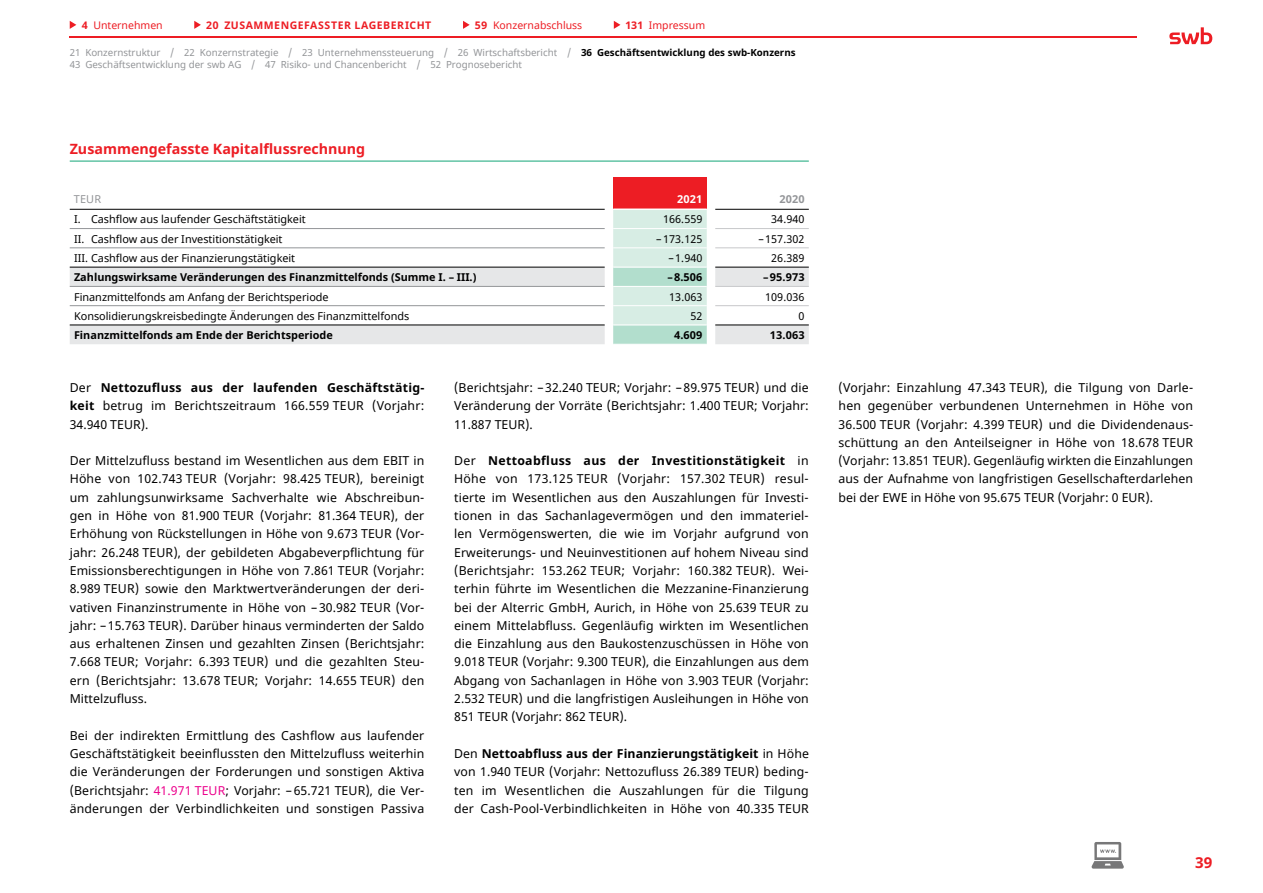
<style>
.page{position:relative;width:1263px;height:893px;background:#fff}
.page>*{position:absolute;margin:0;border:0;box-sizing:border-box;transform-origin:0 0}
.t1{font:700 15px "Noto Sans";color:#ed1d24}
.t2{font:700 14.25px "Noto Sans";color:#ed1d24}
.t3{font:12.3px/18.3px "Noto Sans";letter-spacing:.005em;color:#000;text-align:justify}
.t4{font:10.8px "Noto Sans";color:#000}
.t5{font:700 10.8px "Noto Sans";color:#000}
.t6{font:10.8px "Noto Sans";color:#939598}
.t7{font:700 10.8px "Noto Sans";color:#fff}
.t8{font:700 10.8px "Noto Sans";color:#939598}
.t9{font:10.5px "Noto Sans";color:#ed1d24}
.t10{font:700 10.5px "Noto Sans";letter-spacing:.05em;color:#ed1d24}
.t11{font:9.75px/12px "Noto Sans";color:#939598}
.s1{font-weight:700}
.s2{font-weight:700;color:#000}
.s3{color:#ec008c}
</style>
<div class="page">
<div style="left:613px;top:177px;width:94px;height:32px;background:#ed1d24"></div>
<svg style="left:70px;top:247px;width:739px;height:20px"></svg>
<svg style="left:70px;top:268px;width:739px;height:76px;fill:#ebebec"></svg>
<svg style="left:613px;top:210px;width:94px;height:134px;background:#cde9de"></svg>
<hr style="left:70px;top:228px;width:535px;height:1px;background:#939598">
<hr style="left:70px;top:248px;width:535px;height:1px;background:#939598">
<hr style="left:715px;top:228px;width:94px;height:1px;background:#c7c8ca">
<hr style="left:715px;top:248px;width:94px;height:1px;background:#c7c8ca">
<hr style="left:613px;top:228px;width:94px;height:1px;background:#fff">
<hr style="left:613px;top:247px;width:94px;height:1px;background:#fff">
<hr style="left:70px;top:209px;width:535px;height:1px;background:#000">
<hr style="left:715px;top:209px;width:94px;height:1px;background:#000">
<hr style="left:70px;top:267px;width:535px;height:1px;background:#000">
<hr style="left:715px;top:267px;width:94px;height:1px;background:#000">
<hr style="left:613px;top:267px;width:94px;height:1px;background:#fff">
<hr style="left:613px;top:286px;width:94px;height:1px;background:#fff">
<hr style="left:613px;top:305px;width:94px;height:1px;background:#fff">
<hr style="left:70px;top:286px;width:535px;height:1px;background:#939598">
<hr style="left:70px;top:305px;width:535px;height:1px;background:#939598">
<hr style="left:715px;top:286px;width:94px;height:1px;background:#c7c8ca">
<hr style="left:715px;top:305px;width:94px;height:1px;background:#c7c8ca">
<hr style="left:70px;top:325px;width:535px;height:1px;background:#000">
<hr style="left:613px;top:324px;width:94px;height:1px;background:#fff">
<hr style="left:715px;top:325px;width:94px;height:1px;background:#000">
<hr style="left:70px;top:160px;width:739px;height:2px;background:#62c3a5">
<svg style="left:70px;top:21px;width:6px;height:8px"></svg>
<svg style="left:194px;top:21px;width:7px;height:8px"></svg>
<svg style="left:463px;top:21px;width:7px;height:8px"></svg>
<svg style="left:614px;top:21px;width:6px;height:8px"></svg>
<svg style="left:1169px;top:27px;width:43px;height:17px"></svg>
<hr style="left:70px;top:37px;width:1067px;height:1px;background:#ed1d24">
<svg style="left:1091px;top:842px;width:33px;height:27px"></svg>
<p class="t9" style="left:82px;top:18px;width:82px"><span class="s1">4</span> Unternehmen</p>
<p class="t10" style="left:206px;top:18px;width:227px">20 ZUSAMMENGEFASSTER LAGEBERICHT</p>
<p class="t9" style="left:475px;top:18px;width:109px"><span class="s1">59</span> Konzernabschluss</p>
<p class="t9" style="left:626px;top:18px;width:81px"><span class="s1">131</span> Impressum</p>
<p class="t11" style="left:70px;top:46px;width:727px">21 Konzernstruktur / 22 Konzernstrategie / 23 Unternehmenssteuerung / 26 Wirtschaftsbericht / <span class="s2">36 Geschäftsentwicklung des swb-Konzerns<br></span>43 Geschäftsentwicklung der swb AG / 47 Risiko- und Chancenbericht / 52 Prognosebericht</p>
<p class="t2" style="left:70px;top:139px;width:297px">Zusammengefasste Kapitalflussrechnung</p>
<p class="t6" style="left:74px;top:192px;width:29px">TEUR</p>
<p class="t7" style="left:677px;top:191px;width:27px">2021</p>
<p class="t8" style="left:779px;top:191px;width:27px">2020</p>
<p class="t4" style="left:74px;top:212px;width:233px">I. Cashflow aus laufender Geschäftstätigkeit</p>
<p class="t4" style="left:663px;top:212px;width:41px">166.559</p>
<p class="t4" style="left:771px;top:212px;width:35px">34.940</p>
<p class="t4" style="left:74px;top:231px;width:210px">II. Cashflow aus der Investitionstätigkeit</p>
<p class="t4" style="left:656px;top:231px;width:48px">– 173.125</p>
<p class="t4" style="left:758px;top:231px;width:48px">– 157.302</p>
<p class="t4" style="left:74px;top:251px;width:223px">III. Cashflow aus der Finanzierungstätigkeit</p>
<p class="t4" style="left:668px;top:251px;width:36px">– 1.940</p>
<p class="t4" style="left:771px;top:251px;width:35px">26.389</p>
<p class="t5" style="left:74px;top:270px;width:404px">Zahlungswirksame Veränderungen des Finanzmittelfonds (Summe I. – III.)</p>
<p class="t5" style="left:667px;top:270px;width:37px">– 8.506</p>
<p class="t5" style="left:763px;top:270px;width:43px">– 95.973</p>
<p class="t4" style="left:74px;top:289px;width:256px">Finanzmittelfonds am Anfang der Berichtsperiode</p>
<p class="t4" style="left:669px;top:289px;width:35px">13.063</p>
<p class="t4" style="left:765px;top:289px;width:41px">109.036</p>
<p class="t4" style="left:74px;top:309px;width:337px">Konsolidierungskreisbedingte Änderungen des Finanzmittelfonds</p>
<p class="t4" style="left:690px;top:309px;width:14px">52</p>
<p class="t4" style="left:799px;top:309px;width:7px">0</p>
<p class="t5" style="left:74px;top:328px;width:260px">Finanzmittelfonds am Ende der Berichtsperiode</p>
<p class="t5" style="left:674px;top:328px;width:30px">4.609</p>
<p class="t5" style="left:770px;top:328px;width:36px">13.063</p>
<p class="t3" style="left:70px;top:379px;width:356px">Der <span class="s1">Nettozufluss aus der laufenden Geschäftstätig&shy;keit</span> betrug im Berichtszeitraum 166.559 TEUR (Vorjahr:<br>34.940 TEUR).</p>
<p class="t3" style="left:70px;top:452px;width:356px">Der Mittelzufluss bestand im Wesentlichen aus dem EBIT in Höhe von 102.743 TEUR (Vorjahr: 98.425 TEUR), bereinigt um zahlungsunwirksame Sachverhalte wie Abschreibun&shy;gen in Höhe von 81.900 TEUR (Vorjahr: 81.364 TEUR), der Erhöhung von Rückstellungen in Höhe von 9.673 TEUR (Vor&shy;jahr: 26.248 TEUR), der gebildeten Abgabeverpflichtung für Emissionsberechtigungen in Höhe von 7.861 TEUR (Vorjahr:<br>8.989 TEUR) sowie den Marktwertveränderungen der deri&shy;vativen Finanzinstrumente in Höhe von –30.982 TEUR (Vor&shy;jahr: –15.763 TEUR). Darüber hinaus verminderten der Saldo aus erhaltenen Zinsen und gezahlten Zinsen (Berichtsjahr:<br>7.668 TEUR; Vorjahr: 6.393 TEUR) und die gezahlten Steu&shy;ern (Berichtsjahr: 13.678 TEUR; Vorjahr: 14.655 TEUR) den Mittelzufluss.</p>
<p class="t3" style="left:70px;top:726px;width:356px">Bei der indirekten Ermittlung des Cashflow aus laufender Geschäftstätigkeit beeinflussten den Mittelzufluss weiterhin die Veränderungen der Forderungen und sonstigen Aktiva (Berichtsjahr: <span class="s3">41.971 TEUR</span>; Vorjahr: – 65.721 TEUR), die Ver&shy;änderungen der Verbindlichkeiten und sonstigen Passiva</p>
<p class="t3" style="left:454px;top:379px;width:356px">(Berichtsjahr: – 32.240 TEUR; Vorjahr: – 89.975 TEUR) und die Veränderung der Vorräte (Berichtsjahr: 1.400 TEUR; Vorjahr:<br>11.887 TEUR).</p>
<p class="t3" style="left:454px;top:452px;width:356px">Der <span class="s1">Nettoabfluss aus der Investitionstätigkeit</span> in Höhe von 173.125 TEUR (Vorjahr: 157.302 TEUR) resul&shy;tierte im Wesentlichen aus den Auszahlungen für Investi&shy;tionen in das Sachanlagevermögen und den immateriel&shy;len Vermögenswerten, die wie im Vorjahr aufgrund von Erweiterungs- und Neuinvestitionen auf hohem Niveau sind (Berichtsjahr: 153.262 TEUR; Vorjahr: 160.382 TEUR). Wei&shy;terhin führte im Wesentlichen die Mezzanine-Finanzierung bei der Alterric GmbH, Aurich, in Höhe von 25.639 TEUR zu einem Mittelabfluss. Gegenläufig wirkten im Wesentlichen die Einzahlung aus den Baukostenzuschüssen in Höhe von 9.018 TEUR (Vorjahr: 9.300 TEUR), die Einzahlungen aus dem Abgang von Sachanlagen in Höhe von 3.903 TEUR (Vorjahr:<br>2.532 TEUR) und die langfristigen Ausleihungen in Höhe von 851 TEUR (Vorjahr: 862 TEUR).</p>
<p class="t3" style="left:454px;top:745px;width:356px">Den <span class="s1">Nettoabfluss aus der Finanzierungstätigkeit</span> in Höhe von 1.940 TEUR (Vorjahr: Nettozufluss 26.389 TEUR) beding&shy;ten im Wesentlichen die Auszahlungen für die Tilgung der Cash-Pool-Verbindlichkeiten in Höhe von 40.335 TEUR</p>
<p class="t3" style="left:838px;top:379px;width:356px">(Vorjahr: Einzahlung 47.343 TEUR), die Tilgung von Darle&shy;hen gegenüber verbundenen Unternehmen in Höhe von 36.500 TEUR (Vorjahr: 4.399 TEUR) und die Dividendenaus&shy;schüttung an den Anteilseigner in Höhe von 18.678 TEUR (Vorjahr: 13.851 TEUR). Gegenläufig wirkten die Einzahlungen aus der Aufnahme von langfristigen Gesellschafterdarlehen bei der EWE in Höhe von 95.675 TEUR (Vorjahr: 0 EUR).</p>
<p class="t1" style="left:1195px;top:852px;width:19px">39</p>
</div>
